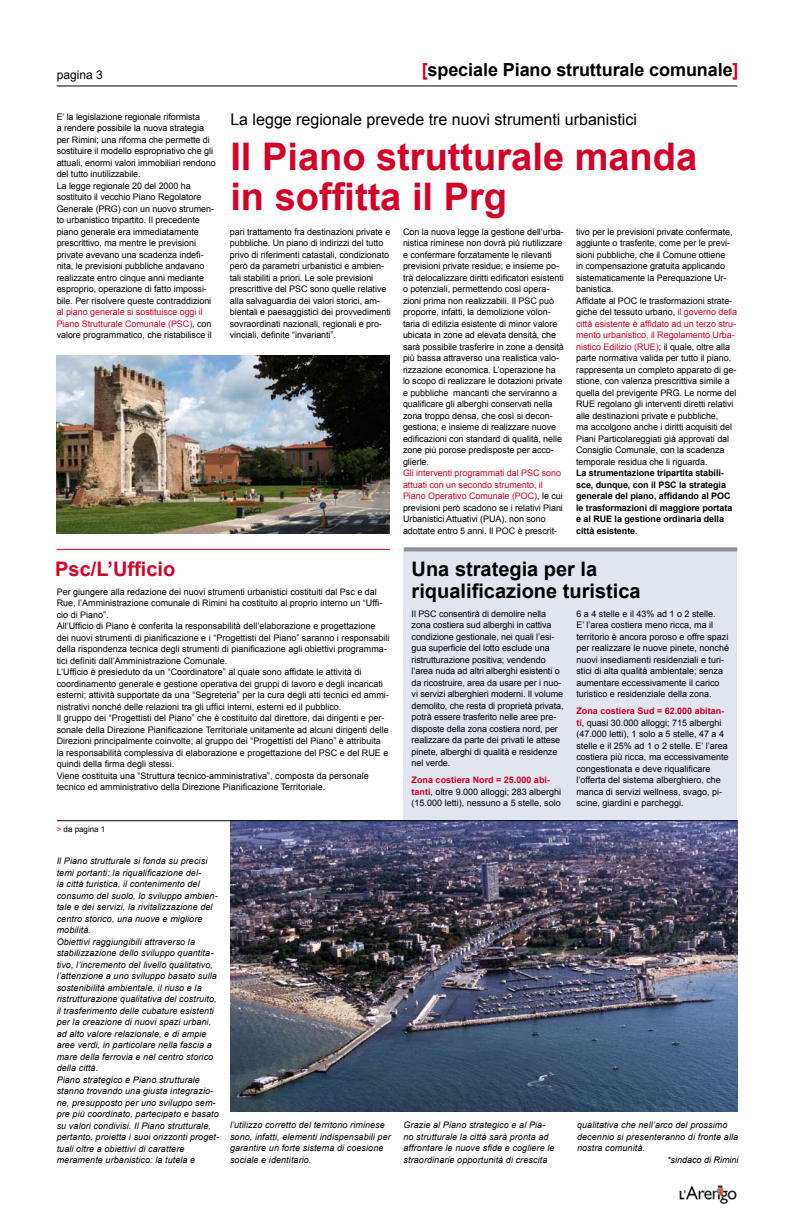
<style>
.page{position:relative;width:794px;height:1219px;background:#fff}
.page>*{position:absolute;margin:0;border:0;box-sizing:border-box;transform-origin:0 0}
.t1{font:700 38px/40px "Arial";color:#d40028}
.t2{font:700 20px/22px "Arial";color:#000}
.t3{font:700 20px "Arial";color:#d40028}
.t4{font:700 18px "Arial";letter-spacing:-.005em;color:#000}
.t5{font:16px "Arial";color:#000}
.t6{font:12px "Arial";color:#000}
.t7{font:9px/11.5px "Arial";letter-spacing:-.005em;color:#000}
.t8{font:italic 9px/11.5px "Arial";letter-spacing:.01em;color:#000}
.t9{font:700 9px/11.5px "Arial";letter-spacing:-.005em;color:#000}
.t10{font:9px/11.5px "Arial";letter-spacing:-.005em;color:#d40028}
.t11{font:8px "Arial";color:#000}
.s1{color:#000}
.s2{color:#d40028}
.s3{font-weight:400}
.s4{font-weight:700;color:#d40028}
</style>
<div class="page">
<div style="left:404px;top:547px;width:333px;height:329px;background:#e0e5ee"></div>
<svg style="left:404px;top:547px;width:333px;height:4px"></svg>
<img style="left:679px;top:1185px;width:58px;height:19px">
<hr style="left:57px;top:86px;width:680px;height:1px;background:#000">
<img style="left:230px;top:821px;width:507px;height:290px">
<hr style="left:57px;top:549px;width:333px;height:1px;background:#d40028">
<img style="left:57px;top:355px;width:333px;height:178px">
<hr style="left:57px;top:820px;width:680px;height:1px;background:#000">
<h3 class="t6" style="left:57px;top:68px;width:48px">pagina 3</h3>
<p class="t7" style="left:57px;top:111px;width:160px">E’ la legislazione regionale riformista<br>a rendere possibile la nuova strategia per Rimini; una riforma che permette di sostituire il modello espropriativo che gli attuali, enormi valori immobiliari rendono del tutto inutilizzabile.<br>La legge regionale 20 del 2000 ha sostituito il vecchio Piano Regolatore Generale (PRG) con un nuovo strumen&shy;to urbanistico tripartito. Il precedente piano generale era immediatamente prescrittivo, ma mentre le previsioni private avevano una scadenza indefi&shy;nita, le previsioni pubbliche andavano realizzate entro cinque anni mediante esproprio, operazione di fatto impossi&shy;bile. Per risolvere queste contraddizioni</p>
<p class="t10" style="left:57px;top:307px;width:157px">al piano generale si sostituisce oggi il<br>Piano Strutturale Comunale (PSC)<span class="s1">, con valore programmatico, che ristabilisce il</span></p>
<h3 class="t4" style="left:422px;top:60px;width:318px"><span class="s2">[</span>speciale Piano strutturale comunale<span class="s2">]</span></h3>
<h3 class="t5" style="left:230px;top:110px;width:408px">La legge regionale prevede tre nuovi strumenti urbanistici</h3>
<h1 class="t1" style="left:230px;top:137px;width:468px">Il Piano strutturale manda in soffitta il Prg</h1>
<p class="t7" style="left:230px;top:226px;width:162px">pari trattamento fra destinazioni private e pubbliche. Un piano di indirizzi del tutto privo di riferimenti catastali, condizionato però da parametri urbanistici e ambien&shy;tali stabiliti a priori. Le sole previsioni prescrittive del PSC sono quelle relative alla salvaguardia dei valori storici, am&shy;bientali e paesaggistici dei provvedimenti sovraordinati nazionali, regionali e pro&shy;vinciali, definite “invarianti”.</p>
<p class="t7" style="left:403px;top:226px;width:162px">Con la nuova legge la gestione dell’urba&shy;nistica riminese non dovrà più riutilizzare e confermare forzatamente le rilevanti previsioni private residue; e insieme po&shy;trà delocalizzare diritti edificatori esistenti o potenziali, permettendo così opera&shy;zioni prima non realizzabili. Il PSC può proporre, infatti, la demolizione volon&shy;taria di edilizia esistente di minor valore ubicata in zone ad elevata densità, che sarà possibile trasferire in zone a densità più bassa attraverso una realistica valo&shy;rizzazione economica. L’operazione ha lo scopo di realizzare le dotazioni private e pubbliche mancanti che serviranno a qualificare gli alberghi conservati nella zona troppo densa, che così si decon&shy;gestiona; e insieme di realizzare nuove edificazioni con standard di qualità, nelle zone più porose predisposte per acco&shy;glierle.</p>
<p class="t7" style="left:403px;top:467px;width:161px"><span class="s2">Gli interventi programmati dal PSC sono attuati con un secondo strumento, il Piano Operativo Comunale (POC)</span>, le cui previsioni però scadono se i relativi Piani Urbanistici Attuativi (PUA), non sono adottate entro 5 anni. Il POC è prescrit-</p>
<p class="t7" style="left:576px;top:226px;width:163px">tivo per le previsioni private confermate, aggiunte o trasferite, come per le previ&shy;sioni pubbliche, che il Comune ottiene<br>in compensazione gratuita applicando sistematicamente la Perequazione Ur&shy;banistica.<br>Affidate al POC le trasformazioni strate&shy;giche del tessuto urbano, <span class="s2">il governo della città esistente è affidato ad un terzo stru&shy;mento urbanistico, il Regolamento Urba&shy;nistico Edilizio (RUE)</span>; il quale, oltre alla parte normativa valida per tutto il piano, rappresenta un completo apparato di ge&shy;stione, con valenza prescrittiva simile a quella del previgente PRG. Le norme del RUE regolano gli interventi diretti relativi alle destinazioni private e pubbliche,<br>ma accolgono anche i diritti acquisiti del Piani Particolareggiati già approvati dal Consiglio Comunale, con la scadenza temporale residua che li riguarda.</p>
<p class="t9" style="left:576px;top:467px;width:158px">La strumentazione tripartita stabili&shy;sce, dunque, con il PSC la strategia generale del piano, affidando al POC le trasformazioni di maggiore portata e al RUE la gestione ordinaria della città esistente<span class="s3">.</span></p>
<h2 class="t3" style="left:55px;top:558px;width:122px">Psc/L’Ufficio</h2>
<p class="t7" style="left:57px;top:586px;width:334px">Per giungere alla redazione dei nuovi strumenti urbanistici costituiti dal Psc e dal Rue, l’Amministrazione comunale di Rimini ha costituito al proprio interno un “Uffi&shy;cio di Piano”.<br>All’Ufficio di Piano è conferita la responsabilità dell’elaborazione e progettazione dei nuovi strumenti di pianificazione e i “Progettisti del Piano” saranno i responsabili della rispondenza tecnica degli strumenti di pianificazione agli obiettivi programma&shy;tici definiti dall’Amministrazione Comunale.<br>L’Ufficio è presieduto da un “Coordinatore” al quale sono affidate le attività di coordinamento generale e gestione operativa dei gruppi di lavoro e degli incaricati esterni; attività supportate da una “Segreteria” per la cura degli atti tecnici ed ammi&shy;nistrativi nonché delle relazioni tra gli uffici interni, esterni ed il pubblico.<br>Il gruppo dei “Progettisti del Piano” che è costituito dal direttore, dai dirigenti e per&shy;sonale della Direzione Pianificazione Territoriale unitamente ad alcuni dirigenti delle Direzioni principalmente coinvolte; al gruppo dei “Progettisti del Piano” è attribuita la responsabilità complessiva di elaborazione e progettazione del PSC e del RUE e quindi della firma degli stessi.<br>Viene costituita una “Struttura tecnico-amministrativa”, composta da personale tecnico ed amministrativo della Direzione Pianificazione Territoriale.</p>
<p class="t11" style="left:57px;top:824px;width:50px"><span class="s2">&gt;</span> da pagina 1</p>
<h2 class="t2" style="left:411px;top:558px;width:230px">Una strategia per la riqualificazione turistica</h2>
<p class="t7" style="left:411px;top:608px;width:153px">Il PSC consentirà di demolire nella zona costiera sud alberghi in cattiva condizione gestionale, nei quali l’esi&shy;gua superficie del lotto esclude una ristrutturazione positiva; vendendo l’area nuda ad altri alberghi esistenti o da ricostruire, area da usare per i nuo&shy;vi servizi alberghieri moderni. Il volume demolito, che resta di proprietà privata, potrà essere trasferito nelle aree pre&shy;disposte della zona costiera nord, per realizzare da parte dei privati le attese pinete, alberghi di qualità e residenze nel verde.</p>
<p class="t7" style="left:411px;top:774px;width:151px"><span class="s4">Zona costiera Nord = 25.000 abi&shy;tanti</span>, oltre 9.000 alloggi; 283 alberghi (15.000 letti), nessuno a 5 stelle, solo</p>
<p class="t7" style="left:576px;top:608px;width:154px">6 a 4 stelle e il 43% ad 1 o 2 stelle.<br>E’ l’area costiera meno ricca, ma il territorio è ancora poroso e offre spazi per realizzare le nuove pinete, nonché nuovi insediamenti residenziali e turi&shy;stici di alta qualità ambientale; senza aumentare eccessivamente il carico turistico e residenziale della zona.</p>
<p class="t7" style="left:576px;top:705px;width:154px"><span class="s4">Zona costiera Sud = 62.000 abitan&shy;ti</span>, quasi 30.000 alloggi; 715 alberghi (47.000 letti), 1 solo a 5 stelle, 47 a 4 stelle e il 25% ad 1 o 2 stelle. E’ l’area costiera più ricca, ma eccessivamente congestionata e deve riqualificare l’offerta del sistema alberghiero, che manca di servizi wellness, svago, pi&shy;scine, giardini e parcheggi.</p>
<p class="t8" style="left:57px;top:855px;width:164px">Il Piano strutturale si fonda su precisi temi portanti: la riqualificazione del-<br>la città turistica, il contenimento del consumo del suolo, lo sviluppo ambien&shy;tale e dei servizi, la rivitalizzazione del centro storico, una nuove e migliore mobilità.<br>Obiettivi raggiungibili attraverso la stabilizzazione dello sviluppo quantita&shy;tivo, l’incremento del livello qualitativo, l’attenzione a uno sviluppo basato sulla sostenibilità ambientale, il riuso e la ristrutturazione qualitativa del costruito, il trasferimento delle cubature esistenti per la creazione di nuovi spazi urbani, ad alto valore relazionale, e di ampie aree verdi, in particolare nella fascia a mare della ferrovia e nel centro storico della città.<br>Piano strategico e Piano strutturale stanno trovando una giusta integrazio&shy;ne, presupposto per uno sviluppo sem&shy;pre più coordinato, partecipato e basato su valori condivisi. Il Piano strutturale, pertanto, proietta i suoi orizzonti proget&shy;tuali oltre a obiettivi di carattere meramente urbanistico: la tutela e</p>
<p class="t8" style="left:230px;top:1119px;width:162px">l’utilizzo corretto del territorio riminese sono, infatti, elementi indispensabili per garantire un forte sistema di coesione sociale e identitario.</p>
<p class="t8" style="left:403px;top:1119px;width:152px">Grazie al Piano strategico e al Pia&shy;no strutturale la città sarà pronta ad affrontare le nuove sfide e cogliere le straordinarie opportunità di crescita</p>
<p class="t8" style="left:577px;top:1119px;width:152px">qualitativa che nell’arco del prossimo</p>
<p class="t8" style="left:577px;top:1131px;width:163px">decennio si presenteranno di fronte alla</p>
<p class="t8" style="left:577px;top:1142px;width:69px">nostra comunità.</p>
<p class="t8" style="left:667px;top:1154px;width:73px">*sindaco di Rimini</p>
</div>
